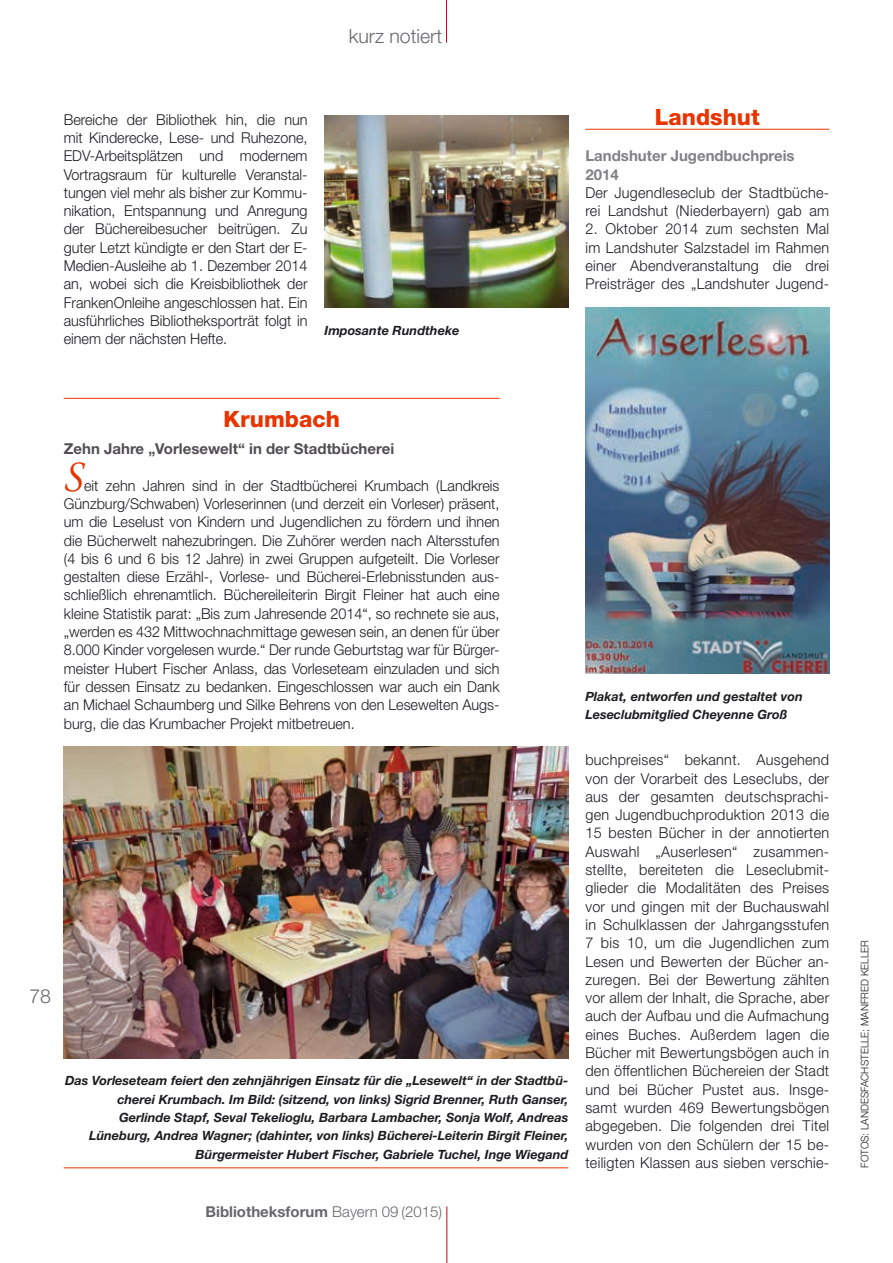
<style>
.page{position:relative;width:893px;height:1263px;background:#fff}
.page>*{position:absolute;margin:0;border:0;box-sizing:border-box;transform-origin:0 0}
.t1{font:italic 42.6px "Adobe Garamond";color:#e83400;scale:.96 1}
.t2{font:800 22.5px "Helvetica Neue";color:#e83400}
.t3{font:300 19.5px "Helvetica Neue";color:#68676c}
.t4{font:300 15px/18.3px "Helvetica Neue";letter-spacing:.02em;color:#1b1c20;text-align:justify;scale:.96 1}
.t5{font:700 15px "Helvetica Neue";color:#504e53}
.t6{font:700 15px "Helvetica Neue";color:#68676c}
.t7{font:700 15px/18.3px "Helvetica Neue";color:#818084}
.t8{font:italic 700 12.75px/18.3px "Helvetica Neue";color:#1b1c20;text-align:right}
.t9{font:300 10.5px "Helvetica Neue";color:#1b1c20;scale:.96 1}
.s1{font-weight:300}
</style>
<div class="page">
<hr style="left:446px;top:0;width:1px;height:43px;background:#d1010e">
<hr style="left:585px;top:129px;width:244px;height:1px;background:#e83400">
<hr style="left:64px;top:398px;width:436px;height:1px;background:#e83400">
<img style="left:64px;top:747px;width:504px;height:311px">
<hr style="left:64px;top:1167px;width:504px;height:1px;background:#e83400">
<img style="left:325px;top:115px;width:243px;height:193px">
<img style="left:585px;top:307px;width:244px;height:367px">
<hr style="left:446px;top:1206px;width:1px;height:57px;background:#d1010e">
<h3 class="t3" style="left:349px;top:24px;width:95px">kurz notiert</h3>
<p class="t4" style="left:64px;top:110px;width:255px">Bereiche der Bibliothek hin, die nun mit Kinderecke, Lese- und Ruhezone, EDV-Arbeitsplätzen und modernem Vortragsraum für kulturelle Veranstal&shy;tungen viel mehr als bisher zur Kommu&shy;nikation, Entspannung und Anregung der Büchereibesucher beitrügen. Zu guter Letzt kündigte er den Start der E-Medien-Ausleihe ab 1. Dezember 2014 an, wobei sich die Kreisbibliothek der FrankenOnleihe angeschlossen hat. Ein ausführliches Bibliotheksporträt folgt in einem der nächsten Hefte.</p>
<h2 class="t2" style="left:655px;top:103px;width:107px">Landshut</h2>
<p class="t7" style="left:585px;top:146px;width:211px">Landshuter Jugendbuchpreis<br>2014</p>
<p class="t4" style="left:585px;top:183px;width:255px">Der Jugendleseclub der Stadtbüche&shy;rei Landshut (Niederbayern) gab am</p>
<p class="t4" style="left:585px;top:220px;width:255px">2. Oktober 2014 zum sechsten Mal im Landshuter Salzstadel im Rahmen einer Abendveranstaltung die drei Preisträger des „Landshuter Jugend-</p>
<p class="t8" style="left:325px;top:321px;width:136px">Imposante Rundtheke</p>
<h2 class="t2" style="left:224px;top:405px;width:118px">Krumbach</h2>
<p class="t5" style="left:64px;top:439px;width:332px">Zehn Jahre „Vorlesewelt“ in der Stadtbücherei</p>
<h1 class="t1" style="left:64px;top:454px;width:22px">S</h1>
<p class="t4" style="left:64px;top:476px;width:455px;text-indent:20px">eit zehn Jahren sind in der Stadtbücherei Krumbach (Landkreis Günzburg/Schwaben) Vorleserinnen (und derzeit ein Vorleser) präsent, um die Leselust von Kindern und Jugendlichen zu fördern und ihnen die Bücherwelt nahezubringen. Die Zuhörer werden nach Altersstufen (4 bis 6 und 6 bis 12 Jahre) in zwei Gruppen aufgeteilt. Die Vorleser gestalten diese Erzähl-, Vorlese- und Bücherei-Erlebnisstunden aus&shy;schließlich ehrenamtlich. Büchereileiterin Birgit Fleiner hat auch eine kleine Statistik parat: „Bis zum Jahresende 2014“, so rechnete sie aus, „werden es 432 Mittwochnachmittage gewesen sein, an denen für über 8.000 Kinder vorgelesen wurde.“ Der runde Geburtstag war für Bürger&shy;meister Hubert Fischer Anlass, das Vorleseteam einzuladen und sich für dessen Einsatz zu bedanken. Eingeschlossen war auch ein Dank an Michael Schaumberg und Silke Behrens von den Lesewelten Augs&shy;burg, die das Krumbacher Projekt mitbetreuen.</p>
<h3 class="t3" style="left:30px;top:984px;width:23px">78</h3>
<p class="t8" style="left:65px;top:1071px;width:505px">Das Vorleseteam feiert den zehnjährigen Einsatz für die „Lesewelt“ in der Stadtbü&shy;cherei Krumbach. Im Bild: (sitzend, von links) Sigrid Brenner, Ruth Ganser, Gerlinde Stapf, Seval Tekelioglu, Barbara Lambacher, Sonja Wolf, Andreas Lüneburg, Andrea Wagner; (dahinter, von links) Bücherei-Leiterin Birgit Fleiner, Bürgermeister Hubert Fischer, Gabriele Tuchel, Inge Wiegand</p>
<p class="t6" style="left:206px;top:1202px;width:238px">Bibliotheksforum <span class="s1">Bayern 09 (2015)</span></p>
<p class="t8" style="left:585px;top:687px;width:219px;text-align:left">Plakat, entworfen und gestaltet von<br>Leseclubmitglied Cheyenne Groß</p>
<p class="t4" style="left:585px;top:750px;width:255px">buchpreises“ bekannt. Ausgehend von der Vorarbeit des Leseclubs, der aus der gesamten deutschsprachi&shy;gen Jugendbuchproduktion 2013 die 15 besten Bücher in der annotierten Auswahl „Auserlesen“ zusammen&shy;stellte, bereiteten die Leseclubmit&shy;glieder die Modalitäten des Preises vor und gingen mit der Buchauswahl in Schulklassen der Jahrgangsstufen 7 bis 10, um die Jugendlichen zum Lesen und Bewerten der Bücher an&shy;zuregen. Bei der Bewertung zählten vor allem der Inhalt, die Sprache, aber auch der Aufbau und die Aufmachung eines Buches. Außerdem lagen die Bücher mit Bewertungsbögen auch in den öffentlichen Büchereien der Stadt und bei Bücher Pustet aus. Insge&shy;samt wurden 469 Bewertungsbögen abgegeben. Die folgenden drei Titel wurden von den Schülern der 15 be&shy;teiligten Klassen aus sieben verschie-</p>
<p class="t9" style="left:858px;top:1168px;width:238px;rotate:-90deg">FOTOS: LANDESFACHSTELLE; MANFRED KELLER</p>
</div>
